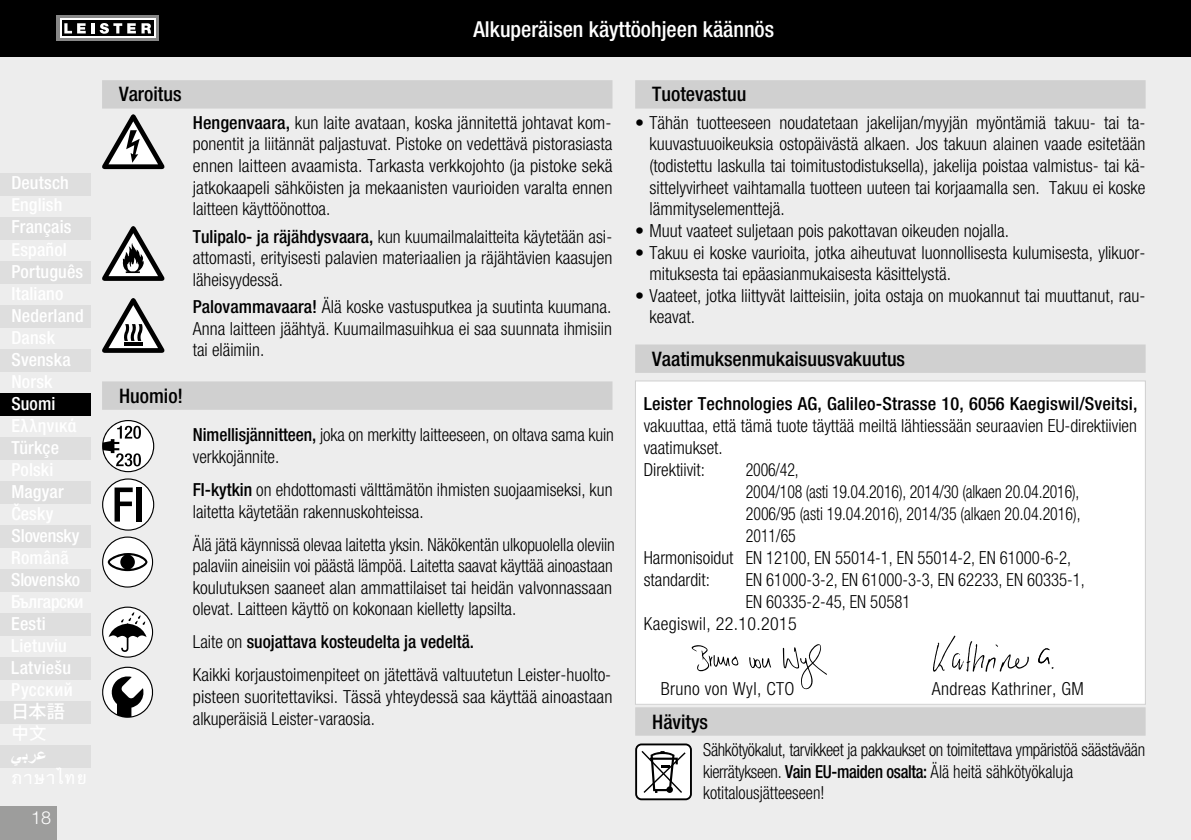
<style>
.page{position:relative;width:1191px;height:840px;background:#fff}
.page>*{position:absolute;margin:0;border:0;box-sizing:border-box;transform-origin:0 0}
.t1{font:500 condensed 22px "Helvetica Neue LTW1 G";color:#fff}
.t2{font:500 condensed 20px "Helvetica Neue LTW1 G";color:#000}
.t3{font:300 condensed 18px/21.6px "Helvetica Neue LTW1 G";color:#000}
.t4{font:300 condensed 18px/21.6px "Helvetica Neue LTW1 G";color:#000;scale:.96 1}
.t5{font:300 condensed 18px/21.6px "Helvetica Neue LTW1 G";letter-spacing:-.02em;color:#000;scale:.93 1}
.t6{font:300 condensed 18px "Helvetica Neue LTW1 G";color:#000;scale:.88 1}
.t7{font:500 condensed 18px "Helvetica Neue LTW1 G";letter-spacing:.01em;color:#fff}
.t8{font:500 condensed 18px "Helvetica Neue LTW1 G";letter-spacing:.01em;color:#000}
.t9{font:300 condensed 18px "Helvetica Neue LTW1 G";color:#000;scale:.93 1}
.t10{font:300 condensed 18px "Helvetica Neue LTW1 G";letter-spacing:.02em;color:#000}
.t11{font:500 condensed 18px "Helvetica Neue LTW1 G";letter-spacing:-.01em;color:#fff}
.t12{font:700 18px "Times New Roman";color:#fff}
.t13{font:500 18px "Koz Go Pro";color:#fff}
.t14{font:300 18px "Helvetica Neue LTW1 G";color:#fff}
.s1{font-weight:500}
</style>
<div class="page">
<div style="left:0;top:57px;width:1191px;height:782px;background:#ededed"></div>
<div style="left:0;top:0;width:1191px;height:57px;background:#000"></div>
<div style="left:0;top:805px;width:57px;height:34px;background:#9d9d9c"></div>
<svg style="left:57px;top:16px;width:102px;height:25px"></svg>
<svg style="left:60px;top:19px;width:96px;height:19px"></svg>
<div style="left:62px;top:21px;width:92px;height:15px;background:#000"></div>
<svg style="left:64px;top:23px;width:30px;height:10px"></svg>
<svg style="left:100px;top:23px;width:51px;height:11px"></svg>
<div style="left:0;top:173px;width:91px;height:22px;background:#dedede"></div>
<div style="left:0;top:217px;width:91px;height:22px;background:#dedede"></div>
<div style="left:0;top:261px;width:91px;height:22px;background:#dedede"></div>
<div style="left:0;top:305px;width:91px;height:22px;background:#dedede"></div>
<div style="left:0;top:349px;width:91px;height:22px;background:#dedede"></div>
<div style="left:0;top:437px;width:91px;height:22px;background:#dedede"></div>
<div style="left:0;top:481px;width:91px;height:22px;background:#dedede"></div>
<div style="left:0;top:525px;width:91px;height:22px;background:#dedede"></div>
<div style="left:0;top:569px;width:91px;height:22px;background:#dedede"></div>
<div style="left:0;top:613px;width:91px;height:22px;background:#dedede"></div>
<div style="left:0;top:657px;width:91px;height:22px;background:#dedede"></div>
<div style="left:0;top:701px;width:91px;height:22px;background:#dedede"></div>
<div style="left:0;top:745px;width:91px;height:22px;background:#dedede"></div>
<div style="left:102px;top:80px;width:510px;height:28px;background:#d0d0d0"></div>
<div style="left:102px;top:381px;width:510px;height:28px;background:#d0d0d0"></div>
<svg style="left:102px;top:114px;width:63px;height:55px"></svg>
<svg style="left:102px;top:226px;width:63px;height:55px"></svg>
<svg style="left:102px;top:298px;width:63px;height:54px"></svg>
<div style="left:635px;top:80px;width:510px;height:28px;background:#d0d0d0"></div>
<div style="left:635px;top:344px;width:510px;height:28px;background:#d0d0d0"></div>
<div style="left:635px;top:707px;width:510px;height:28px;background:#d0d0d0"></div>
<div style="left:635px;top:381px;width:510px;height:323px;background:#fff"></div>
<div style="left:635px;top:380px;width:510px;height:324px;border:1px solid #d0d0d0"></div>
<div style="left:0;top:393px;width:91px;height:22px;background:#000"></div>
<svg style="left:691px;top:645px;width:47px;height:26px"></svg>
<svg style="left:783px;top:644px;width:44px;height:45px"></svg>
<svg style="left:749px;top:657px;width:22px;height:11px"></svg>
<svg style="left:1038px;top:648px;width:15px;height:20px"></svg>
<svg style="left:933px;top:635px;width:96px;height:36px"></svg>
<svg style="left:102px;top:420px;width:52px;height:52px"></svg>
<svg style="left:102px;top:606px;width:51px;height:51px"></svg>
<svg style="left:102px;top:666px;width:52px;height:51px"></svg>
<svg style="left:102px;top:478px;width:52px;height:52px"></svg>
<div style="left:136px;top:487px;width:6px;height:34px;background:#000"></div>
<svg style="left:102px;top:536px;width:51px;height:51px"></svg>
<svg style="left:635px;top:743px;width:57px;height:56px;background:#bdbdbd"></svg>
<p class="t7" style="left:11px;top:172px;width:59px">Deutsch</p>
<p class="t7" style="left:11px;top:216px;width:62px">Français</p>
<p class="t7" style="left:11px;top:260px;width:73px">Português</p>
<p class="t7" style="left:11px;top:304px;width:74px">Nederland</p>
<p class="t7" style="left:11px;top:348px;width:61px">Svenska</p>
<p class="t7" style="left:11px;top:392px;width:46px">Suomi</p>
<p class="t7" style="left:11px;top:436px;width:49px">Türkçe</p>
<p class="t7" style="left:11px;top:480px;width:54px">Magyar</p>
<p class="t11" style="left:11px;top:524px;width:70px">Slovensky</p>
<p class="t7" style="left:11px;top:568px;width:70px">Slovensko</p>
<p class="t7" style="left:11px;top:612px;width:36px">Eesti</p>
<p class="t7" style="left:11px;top:656px;width:61px">Latviešu</p>
<p class="t13" style="left:11px;top:699px;width:55px">日本語</p>
<p class="t12" style="left:11px;top:743px;width:38px">ي عر ب</p>
<p class="t14" style="left:31px;top:806px;width:22px">18</p>
<p class="t1" style="left:473px;top:16px;width:302px">Alkuperäisen käyttöohjeen käännös</p>
<p class="t2" style="left:119px;top:82px;width:64px">Varoitus</p>
<p class="t3" style="left:193px;top:112px;width:421px;text-align:justify"><span class="s1">Hengenvaara,</span> kun laite avataan, koska jännitettä johtavat kom&shy;ponentit ja liitännät paljastuvat. Pistoke on vedettävä pistorasiasta ennen laitteen avaamista. Tarkasta verkkojohto (ja pistoke sekä jatkokaapeli sähköisten ja mekaanisten vaurioiden varalta ennen laitteen käyttöönottoa.</p>
<p class="t3" style="left:193px;top:225px;width:421px;text-align:justify"><span class="s1">Tulipalo- ja räjähdysvaara,</span> kun kuumailmalaitteita käytetään asi&shy;attomasti, erityisesti palavien materiaalien ja räjähtävien kaasujen läheisyydessä.</p>
<p class="t3" style="left:193px;top:296px;width:421px;text-align:justify"><span class="s1">Palovammavaara!</span> Älä koske vastusputkea ja suutinta kuumana.<br>Anna laitteen jäähtyä. Kuumailmasuihkua ei saa suunnata ihmisiin tai eläimiin.</p>
<p class="t2" style="left:119px;top:383px;width:66px">Huomio!</p>
<p class="t3" style="left:193px;top:424px;width:423px"><span class="s1">Nimellisjännitteen,</span> joka on merkitty laitteeseen, on oltava sama kuin verkkojännite.</p>
<p class="t3" style="left:193px;top:478px;width:421px"><span class="s1">FI-kytkin</span> on ehdottomasti välttämätön ihmisten suojaamiseksi, kun laitetta käytetään rakennuskohteissa.</p>
<p class="t4" style="left:193px;top:533px;width:441px">Älä jätä käynnissä olevaa laitetta yksin. Näkökentän ulkopuolella oleviin palaviin aineisiin voi päästä lämpöä. Laitetta saavat käyttää ainoastaan koulutuksen saaneet alan ammattilaiset tai heidän valvonnassaan olevat. Laitteen käyttö on kokonaan kielletty lapsilta.</p>
<p class="t3" style="left:193px;top:625px;width:420px;line-height:33px">Laite on <span class="s1">suojattava kosteudelta ja vedeltä.<br></span>Kaikki korjaustoimenpiteet on jätettävä valtuutetun Leister-huolto-</p>
<p class="t3" style="left:193px;top:685px;width:421px">pisteen suoritettaviksi. Tässä yhteydessä saa käyttää ainoastaan alkuperäisiä Leister-varaosia.</p>
<p class="t2" style="left:652px;top:82px;width:96px">Tuotevastuu</p>
<p class="t3" style="left:649px;top:112px;width:498px;text-align:justify;text-indent:-14px">• Tähän tuotteeseen noudatetaan jakelijan/myyjän myöntämiä takuu- tai ta&shy;kuuvastuuoikeuksia ostopäivästä alkaen. Jos takuun alainen vaade esitetään (todistettu laskulla tai toimitustodistuksella), jakelija poistaa valmistus- tai kä&shy;sittelyvirheet vaihtamalla tuotteen uuteen tai korjaamalla sen. Takuu ei koske lämmityselementtejä.</p>
<p class="t3" style="left:635px;top:220px;width:375px">• Muut vaateet suljetaan pois pakottavan oikeuden nojalla.</p>
<p class="t3" style="left:649px;top:241px;width:498px;text-indent:-14px">• Takuu ei koske vaurioita, jotka aiheutuvat luonnollisesta kulumisesta, ylikuor&shy;mituksesta tai epäasianmukaisesta käsittelystä.</p>
<p class="t3" style="left:649px;top:284px;width:498px;text-indent:-14px">• Vaateet, jotka liittyvät laitteisiin, joita ostaja on muokannut tai muuttanut, rau&shy;keavat.</p>
<p class="t2" style="left:652px;top:346px;width:254px">Vaatimuksenmukaisuusvakuutus</p>
<p class="t8" style="left:643px;top:392px;width:495px">Leister Technologies AG, Galileo-Strasse 10, 6056 Kaegiswil/Sveitsi,</p>
<p class="t3" style="left:643px;top:414px;width:495px">vakuuttaa, että tämä tuote täyttää meiltä lähtiessään seuraavien EU-direktiivien vaatimukset.<br>Direktiivit:</p>
<p class="t6" style="left:746px;top:459px;width:62px">2006/42,</p>
<p class="t6" style="left:746px;top:481px;width:380px">2004/108 (asti 19.04.2016), 2014/30 (alkaen 20.04.2016),</p>
<p class="t6" style="left:746px;top:503px;width:382px">2006/95 (asti 19.04.2016), 2014/35 (alkaen 20.04.2016),</p>
<p class="t6" style="left:746px;top:525px;width:58px">2011/65</p>
<p class="t3" style="left:643px;top:546px;width:429px">Harmonisoidut EN 12100, EN 55014-1, EN 55014-2, EN 61000-6-2,</p>
<p class="t3" style="left:643px;top:568px;width:68px">standardit:</p>
<p class="t9" style="left:746px;top:569px;width:366px">EN 61000-3-2, EN 61000-3-3, EN 62233, EN 60335-1,</p>
<p class="t9" style="left:746px;top:591px;width:179px">EN 60335-2-45, EN 50581</p>
<p class="t10" style="left:643px;top:612px;width:155px">Kaegiswil, 22.10.2015</p>
<p class="t10" style="left:660px;top:677px;width:135px">Bruno von Wyl, CTO</p>
<p class="t10" style="left:931px;top:677px;width:154px">Andreas Kathriner, GM</p>
<p class="t2" style="left:652px;top:709px;width:57px">Hävitys</p>
<p class="t5" style="left:703px;top:738px;width:477px">Sähkötyökalut, tarvikkeet ja pakkaukset on toimitettava ympäristöä säästävään kierrätykseen. <span class="s1">Vain EU-maiden osalta:</span> Älä heitä sähkötyökaluja kotitalousjätteeseen!</p>
</div>
